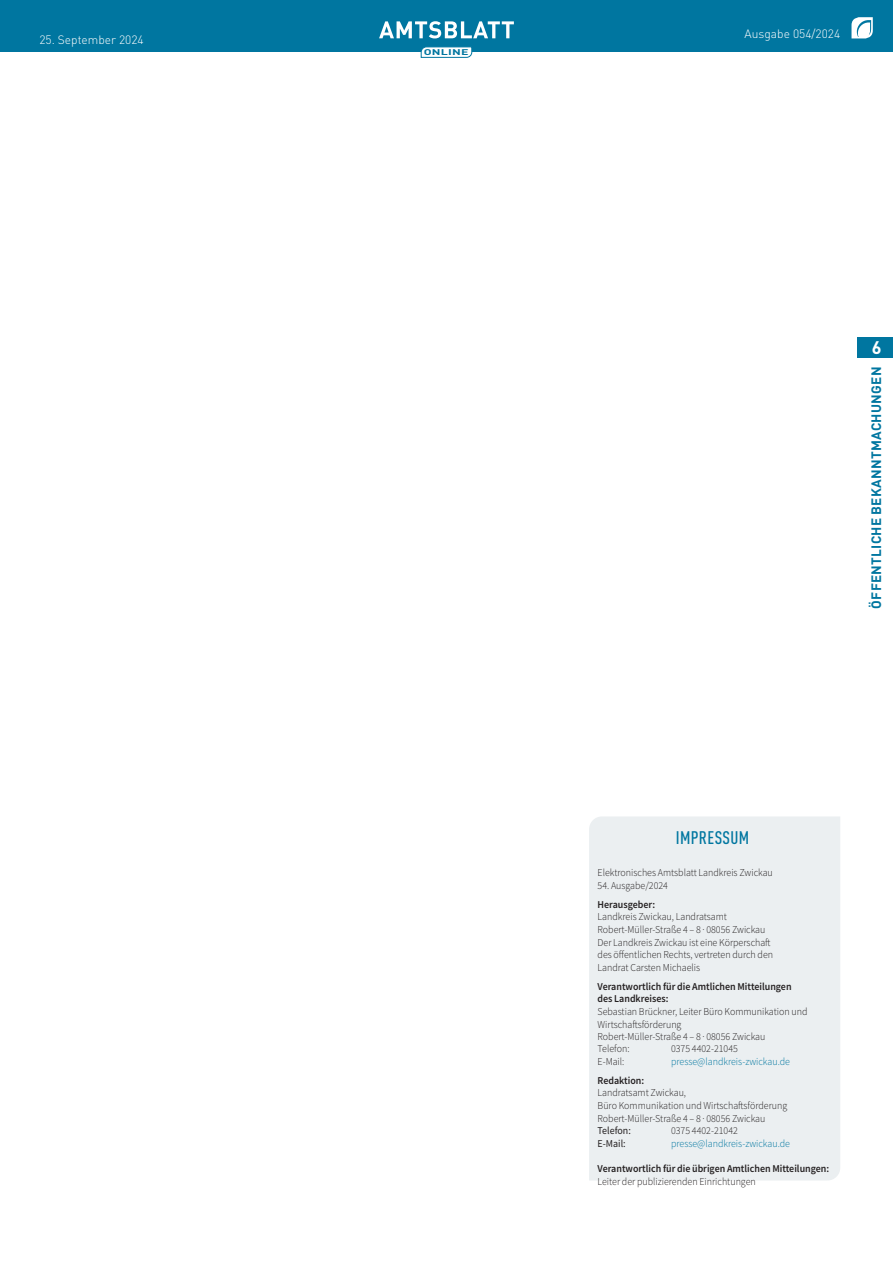
<style>
.page{position:relative;width:893px;height:1263px;background:#fff}
.page>*{position:absolute;margin:0;border:0;box-sizing:border-box;transform-origin:0 0}
.t1{font:500 condensed 18px "DIN Pro";letter-spacing:.02em;color:#0076a0}
.t2{font:700 18px "DIN Pro";color:#fff}
.t3{font:700 13.5px "DIN Pro";letter-spacing:.02em;color:#0076a0}
.t4{font:300 12px "DIN Pro";color:#fff}
.t5{font:300 10.5px/12.6px "Source Sans Pro";color:#231f20;scale:.95 1}
.t6{font:600 10.5px/12.6px "Source Sans Pro";color:#231f20;scale:.95 1}
.t7{font:300 10.5px "Source Sans Pro";color:#0076a0;scale:.95 1}
.t8{font:10.5px "Source Sans Pro";color:#231f20;scale:.95 1}
.t9{font:700 8.25px "DIN Pro";letter-spacing:.02em;color:#0076a0;scale:1.5 1}
</style>
<div class="page">
<div style="left:0;top:0;width:893px;height:51px;background:#0076a0"></div>
<svg style="left:851px;top:17px;width:22px;height:21px"></svg>
<svg style="left:379px;top:21px;width:135px;height:17px"></svg>
<svg style="left:421px;top:47px;width:51px;height:11px"></svg>
<div style="left:857px;top:337px;width:36px;height:21px;background:#0076a0"></div>
<div style="left:589px;top:816px;width:251px;height:364px;background:#ebeff1"></div>
<p class="t4" style="left:39px;top:30px;width:106px">25. September 2024</p>
<p class="t9" style="left:424px;top:45px;width:31px">ONLINE</p>
<p class="t4" style="left:745px;top:25px;width:97px">Ausgabe 054/2024</p>
<h1 class="t2" style="left:872px;top:333px;width:11px">6</h1>
<p class="t3" style="left:865px;top:609px;width:243px;rotate:-90deg">ÖFFENTLICHE BEKANNTMACHUNGEN</p>
<h1 class="t1" style="left:676px;top:824px;width:75px">IMPRESSUM</h1>
<p class="t5" style="left:598px;top:866px;width:186px">Elektronisches Amtsblatt Landkreis Zwickau</p>
<p class="t5" style="left:598px;top:879px;width:76px">54. Ausgabe/2024</p>
<p class="t6" style="left:598px;top:898px;width:62px">Herausgeber:</p>
<p class="t5" style="left:598px;top:911px;width:186px">Landkreis Zwickau, Landratsamt Robert-Müller-Straße 4 – 8 · 08056 Zwickau Der Landkreis Zwickau ist eine Körperschaft des öffentlichen Rechts, vertreten durch den Landrat Carsten Michaelis</p>
<p class="t6" style="left:598px;top:980px;width:206px">Verantwortlich für die Amtlichen Mitteilungen des Landkreises:</p>
<p class="t5" style="left:598px;top:1005px;width:222px">Sebastian Brückner, Leiter Büro Kommunikation und<br>Wirtschaftsförderung<br>Robert-Müller-Straße 4 – 8 · 08056 Zwickau<br>Telefon:</p>
<p class="t5" style="left:671px;top:1042px;width:72px">0375 4402-21045</p>
<p class="t5" style="left:598px;top:1055px;width:30px">E-Mail:</p>
<p class="t7" style="left:671px;top:1055px;width:127px">presse@landkreis-zwickau.de</p>
<p class="t6" style="left:598px;top:1074px;width:51px">Redaktion:</p>
<p class="t5" style="left:598px;top:1086px;width:201px">Landratsamt Zwickau,<br>Büro Kommunikation und Wirtschaftsförderung<br>Robert-Müller-Straße 4 – 8 · 08056 Zwickau</p>
<p class="t8" style="left:598px;top:1124px;width:37px">Telefon:</p>
<p class="t5" style="left:671px;top:1124px;width:72px">0375 4402-21042</p>
<p class="t8" style="left:598px;top:1136px;width:31px">E-Mail:</p>
<p class="t7" style="left:671px;top:1137px;width:127px">presse@landkreis-zwickau.de</p>
<p class="t6" style="left:598px;top:1162px;width:245px">Verantwortlich für die übrigen Amtlichen Mitteilungen:</p>
<p class="t5" style="left:598px;top:1175px;width:168px">Leiter der publizierenden Einrichtungen</p>
</div>
